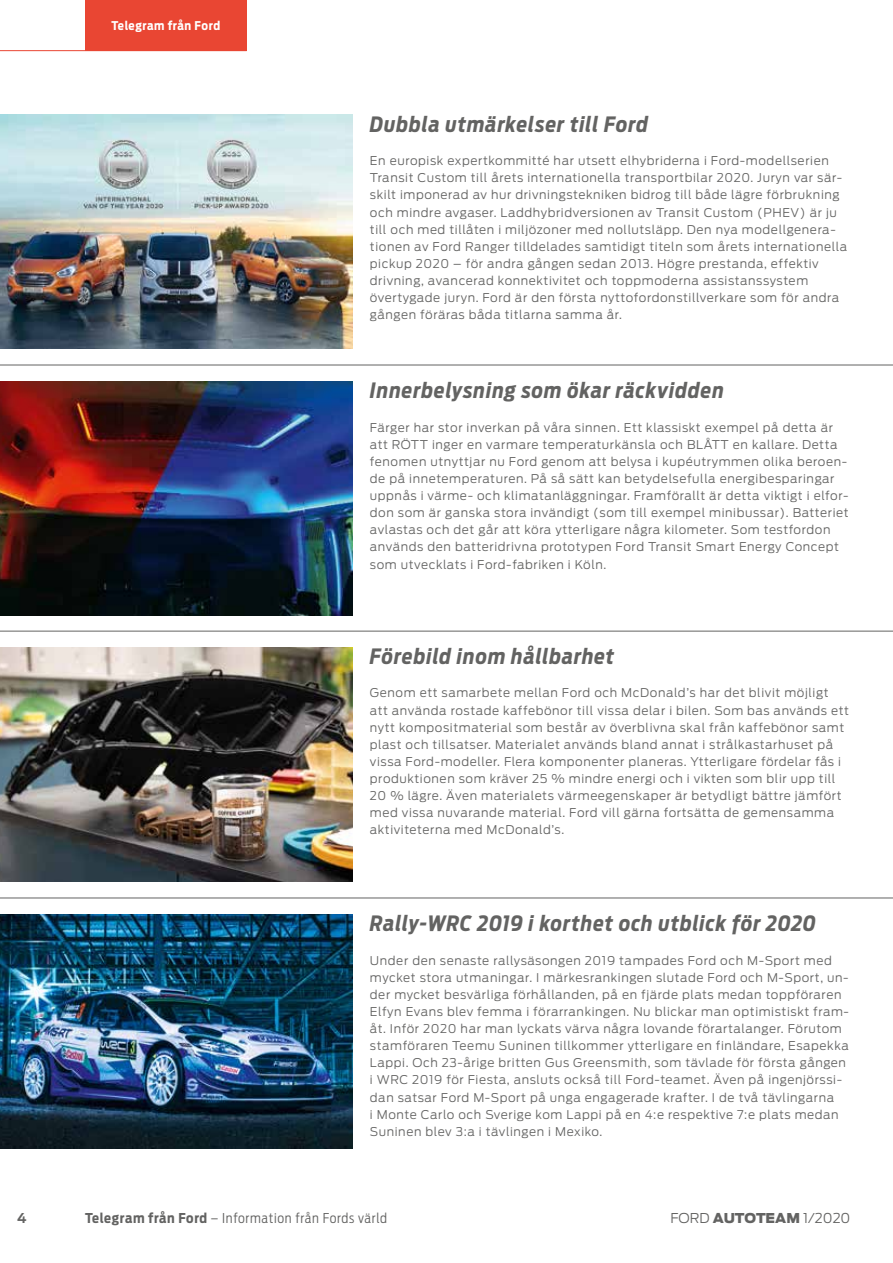
<style>
.page{position:relative;width:893px;height:1263px;background:#fff}
.page>*{position:absolute;margin:0;border:0;box-sizing:border-box;transform-origin:0 0}
.t1{font:italic 700 21px "Ford Antenna Cond";letter-spacing:.045em;color:#636362}
.t2{font:300 13.5px "Ford Antenna Cond";letter-spacing:.05em;color:#636362}
.t3{font:300 13.5px "Ford Antenna";color:#636362}
.t4{font:700 13.5px "Ford Antenna";color:#636362}
.t5{font:300 12px/17.1px "Ford Antenna";letter-spacing:.05em;color:#636362}
.t6{font:700 12px "Ford Antenna Cond";letter-spacing:.05em;color:#fff}
.s1{font-weight:700}
.s2{font-weight:900}
</style>
<div class="page">
<div style="left:85px;top:0;width:162px;height:51px;background:#e94633"></div>
<hr style="left:0;top:50px;width:247px;height:1px;background:#e94633">
<img style="left:0;top:914px;width:353px;height:234px">
<img style="left:0;top:381px;width:353px;height:234px">
<img style="left:0;top:115px;width:353px;height:234px">
<img style="left:0;top:648px;width:353px;height:234px">
<hr style="left:0;top:365px;width:893px;height:1px;background:#636362">
<hr style="left:0;top:631px;width:893px;height:1px;background:#636362">
<hr style="left:0;top:897px;width:893px;height:1px;background:#636362">
<p class="t6" style="left:112px;top:15px;width:110px">Telegram från Ford</p>
<h1 class="t1" style="left:370px;top:105px;width:280px">Dubbla utmärkelser till Ford</h1>
<p class="t5" style="left:370px;top:151px;width:479px">En europisk expertkommitté har utsett elhybriderna i Ford-modellserien Transit Custom till årets internationella transportbilar 2020. Juryn var sär&shy;skilt imponerad av hur drivningstekniken bidrog till både lägre förbrukning och mindre avgaser. Laddhybridversionen av Transit Custom (PHEV) är ju till och med tillåten i miljözoner med nollutsläpp. Den nya modellgenera&shy;tionen av Ford Ranger tilldelades samtidigt titeln som årets internationella pickup 2020 – för andra gången sedan 2013. Högre prestanda, effektiv drivning, avancerad konnektivitet och toppmoderna assistanssystem övertygade juryn. Ford är den första nyttofordonstillverkare som för andra gången föräras båda titlarna samma år.</p>
<h1 class="t1" style="left:370px;top:372px;width:356px">Innerbelysning som ökar räckvidden</h1>
<p class="t5" style="left:370px;top:417px;width:480px">Färger har stor inverkan på våra sinnen. Ett klassiskt exempel på detta är att RÖTT inger en varmare temperaturkänsla och BLÅTT en kallare. Detta fenomen utnyttjar nu Ford genom att belysa i kupéutrymmen olika beroen&shy;de på innetemperaturen. På så sätt kan betydelsefulla energibesparingar uppnås i värme- och klimatanläggningar. Framförallt är detta viktigt i elfor&shy;don som är ganska stora invändigt (som till exempel minibussar). Batteriet avlastas och det går att köra ytterligare några kilometer. Som testfordon används den batteridrivna prototypen Ford Transit Smart Energy Concept som utvecklats i Ford-fabriken i Köln.</p>
<h1 class="t1" style="left:370px;top:637px;width:246px">Förebild inom hållbarhet</h1>
<p class="t5" style="left:370px;top:683px;width:481px">Genom ett samarbete mellan Ford och McDonald’s har det blivit möjligt att använda rostade kaffebönor till vissa delar i bilen. Som bas används ett nytt kompositmaterial som består av överblivna skal från kaffebönor samt plast och tillsatser. Materialet används bland annat i strålkastarhuset på vissa Ford-modeller. Flera komponenter planeras. Ytterligare fördelar fås i produktionen som kräver 25 % mindre energi och i vikten som blir upp till 20 % lägre. Även materialets värmeegenskaper är betydligt bättre jämfört med vissa nuvarande material. Ford vill gärna fortsätta de gemensamma aktiviteterna med McDonald’s.</p>
<h1 class="t1" style="left:370px;top:905px;width:448px">Rally-WRC 2019 i korthet och utblick för 2020</h1>
<p class="t5" style="left:370px;top:950px;width:481px">Under den senaste rallysäsongen 2019 tampades Ford och M-Sport med mycket stora utmaningar. I märkesrankingen slutade Ford och M-Sport, un&shy;der mycket besvärliga förhållanden, på en fjärde plats medan toppföraren Elfyn Evans blev femma i förarrankingen. Nu blickar man optimistiskt fram&shy;åt. Inför 2020 har man lyckats värva några lovande förartalanger. Förutom stamföraren Teemu Suninen tillkommer ytterligare en finländare, Esapekka Lappi. Och 23-årige britten Gus Greensmith, som tävlade för första gången i WRC 2019 för Fiesta, ansluts också till Ford-teamet. Även på ingenjörssi&shy;dan satsar Ford M-Sport på unga engagerade krafter. I de två tävlingarna<br>i Monte Carlo och Sverige kom Lappi på en 4:e respektive 7:e plats medan Suninen blev 3:a i tävlingen i Mexiko.</p>
<p class="t2" style="left:85px;top:1206px;width:303px"><span class="s1">Telegram från Ford</span> – Information från Fords värld</p>
<p class="t4" style="left:17px;top:1206px;width:11px">4</p>
<p class="t3" style="left:671px;top:1206px;width:181px">FORD <span class="s2">AUTOTEAM</span> 1/2020</p>
</div>
